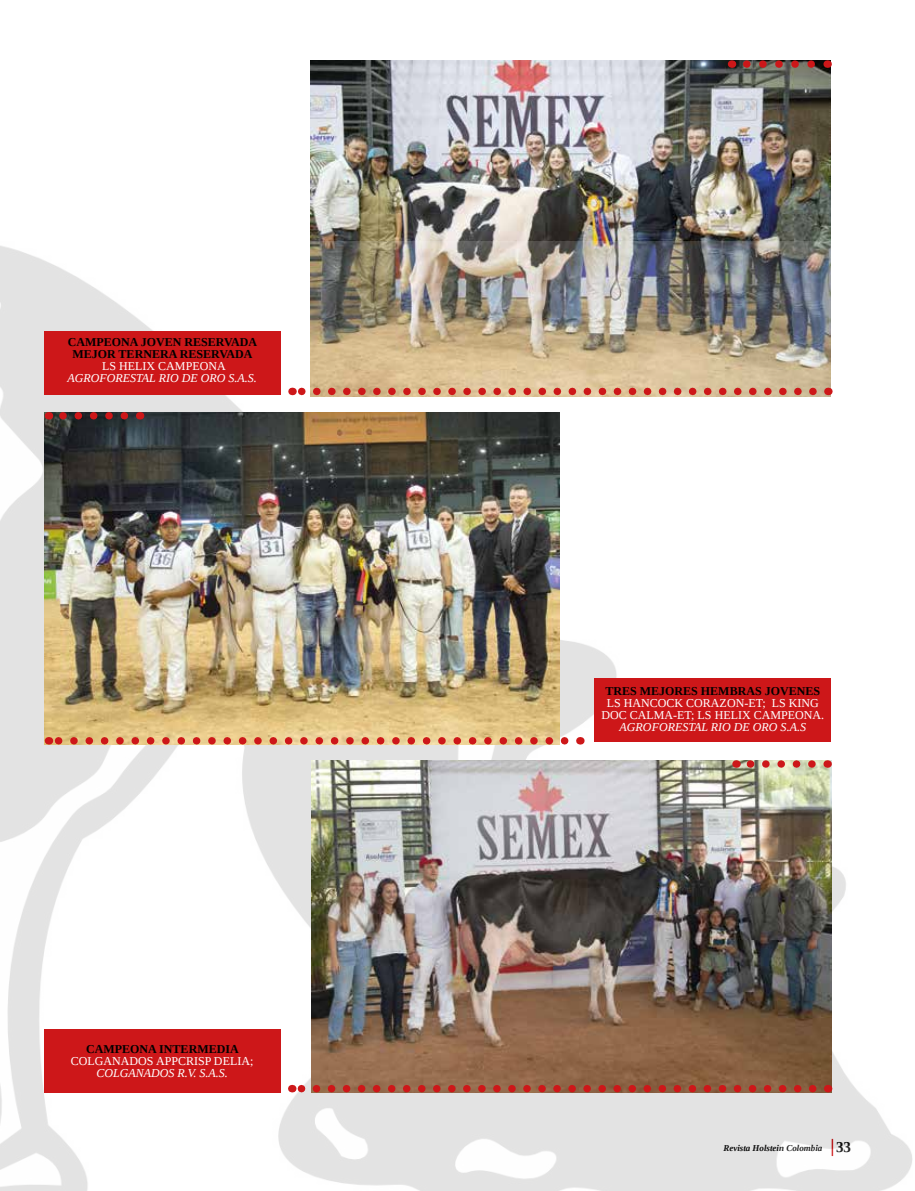
<style>
.page{position:relative;width:915px;height:1191px;background:#fff}
.page>*{position:absolute;margin:0;border:0;box-sizing:border-box;transform-origin:0 0}
.t1{font:12px/12px "Liberation Serif";color:#fff;text-align:center}
.t2{font:700 12px/12px "Liberation Serif";color:#000;text-align:center}
.t3{font:italic 12px "Liberation Serif";color:#fff}
.t4{font:italic 700 9px "Liberation Serif";color:#000}
.s1{font-style:normal;font-size:15px}
</style>
<div class="page">
<img style="left:311px;top:60px;width:519px;height:182px">
<img style="left:0;top:242px;width:912px;height:949px">
<img style="left:45px;top:412px;width:514px;height:332px">
<div style="left:44px;top:331px;width:236px;height:64px;background:#cd1719"></div>
<div style="left:594px;top:678px;width:236px;height:64px;background:#cd1719"></div>
<div style="left:44px;top:1028px;width:236px;height:64px;background:#cd1719"></div>
<img style="left:311px;top:760px;width:520px;height:332px">
<svg style="left:56px;top:412px;width:68px;height:7px"></svg>
<svg style="left:299px;top:388px;width:513px;height:7px"></svg>
<svg style="left:56px;top:737px;width:508px;height:7px"></svg>
<svg style="left:299px;top:1085px;width:513px;height:7px"></svg>
<svg style="left:743px;top:760px;width:68px;height:7px"></svg>
<svg style="left:739px;top:60px;width:72px;height:8px"></svg>
<p class="t2" style="left:68px;top:336px;width:191px">CAMPEONA JOVEN RESERVADA<br>MEJOR TERNERA RESERVADA</p>
<p class="t1" style="left:102px;top:360px;width:125px">LS HELIX CAMPEONA</p>
<p class="t3" style="left:67px;top:371px;width:191px">AGROFORESTAL RIO DE ORO S.A.S.</p>
<p class="t2" style="left:86px;top:1042px;width:154px">CAMPEONA INTERMEDIA</p>
<p class="t1" style="left:71px;top:1054px;width:184px">COLGANADOS APPCRISP DELIA;</p>
<p class="t3" style="left:96px;top:1064px;width:133px">COLGANADOS R.V. S.A.S.</p>
<p class="t2" style="left:605px;top:685px;width:216px">TRES MEJORES HEMBRAS JOVENES</p>
<p class="t1" style="left:601px;top:697px;width:224px">LS HANCOCK CORAZON-ET; LS KING<br>DOC CALMA-ET; LS HELIX CAMPEONA.</p>
<p class="t3" style="left:619px;top:719px;width:188px">AGROFORESTAL RIO DE ORO S.A.S</p>
<p class="t4" style="left:723px;top:1141px;width:129px">Revista Holstein Colombia <span class="s1">33</span></p>
</div>
